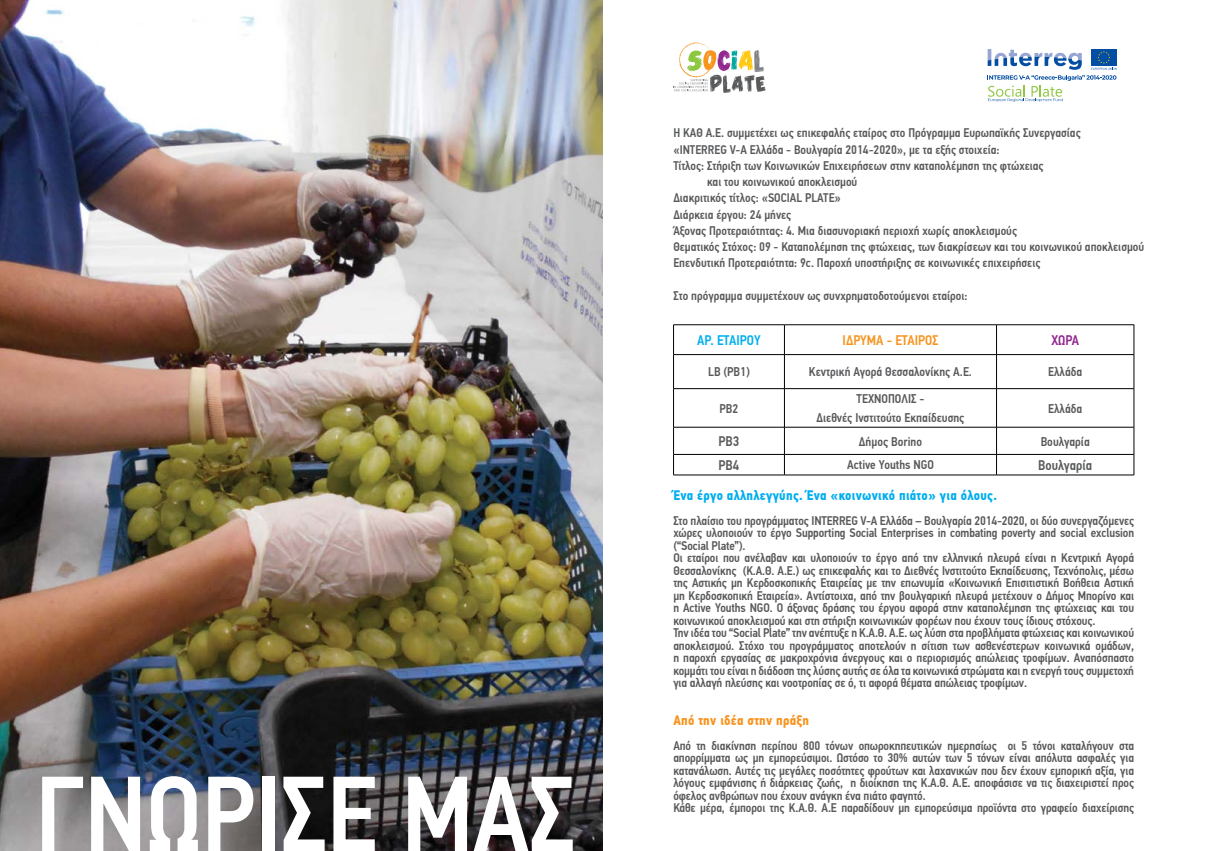
<style>
.page{position:relative;width:1205px;height:851px;background:#fff}
.page>*{position:absolute;margin:0;border:0;box-sizing:border-box;transform-origin:0 0}
.t1{font:500 106.62px "PF Din Text Cond Pro";color:#fff}
.t2{font:500 13.88px "PF Din Text Cond Pro";color:#58595b}
.t3{font:500 13.88px "PF Din Text Cond Pro";color:#f7941e}
.t4{font:500 13.88px "PF Din Text Cond Pro";color:#00aeef}
.t5{font:500 13.88px "PF Din Text Cond Pro";color:#92278f}
.t6{font:700 13.75px "PF Din Text Cond Pro";letter-spacing:.02em;color:#00aeef}
.t7{font:700 13.75px "PF Din Text Cond Pro";letter-spacing:.02em;color:#f7941e}
.t8{font:500 12.62px/19px "PF Din Text Cond Pro";color:#58595b;text-align:center}
.t9{font:500 12.5px/12.5px "PF Din Text Cond Pro";letter-spacing:-.01em;color:#58595b}
</style>
<div class="page">
<img style="left:0;top:0;width:602px;height:850px">
<svg style="left:673px;top:43px;width:92px;height:50px"></svg>
<hr style="left:673px;top:324px;width:111px;height:1px;background:#000">
<svg style="left:673px;top:325px;width:1px;height:29px"></svg>
<hr style="left:673px;top:474px;width:111px;height:1px;background:#000">
<hr style="left:784px;top:324px;width:212px;height:1px;background:#000">
<svg style="left:784px;top:325px;width:1px;height:29px"></svg>
<hr style="left:784px;top:355px;width:1px;height:33px;background:#000">
<hr style="left:784px;top:389px;width:1px;height:38px;background:#000">
<svg style="left:784px;top:428px;width:1px;height:46px"></svg>
<hr style="left:784px;top:474px;width:212px;height:1px;background:#000">
<hr style="left:996px;top:324px;width:138px;height:1px;background:#000">
<svg style="left:996px;top:325px;width:1px;height:29px"></svg>
<svg style="left:1133px;top:325px;width:1px;height:29px"></svg>
<hr style="left:996px;top:355px;width:1px;height:33px;background:#000">
<hr style="left:996px;top:389px;width:1px;height:38px;background:#000">
<svg style="left:996px;top:428px;width:1px;height:46px"></svg>
<hr style="left:996px;top:474px;width:138px;height:1px;background:#000">
<hr style="left:673px;top:354px;width:111px;height:1px;background:#000">
<hr style="left:673px;top:355px;width:1px;height:33px;background:#000">
<hr style="left:784px;top:354px;width:212px;height:1px;background:#000">
<hr style="left:996px;top:354px;width:138px;height:1px;background:#000">
<hr style="left:1133px;top:355px;width:1px;height:33px;background:#000">
<hr style="left:673px;top:388px;width:111px;height:1px;background:#000">
<hr style="left:673px;top:389px;width:1px;height:38px;background:#000">
<hr style="left:784px;top:388px;width:212px;height:1px;background:#000">
<hr style="left:996px;top:388px;width:138px;height:1px;background:#000">
<hr style="left:1133px;top:389px;width:1px;height:38px;background:#000">
<hr style="left:673px;top:427px;width:111px;height:1px;background:#000">
<svg style="left:673px;top:427px;width:1px;height:47px"></svg>
<hr style="left:784px;top:427px;width:212px;height:1px;background:#000">
<hr style="left:996px;top:427px;width:138px;height:1px;background:#000">
<svg style="left:1133px;top:427px;width:1px;height:47px"></svg>
<hr style="left:673px;top:454px;width:111px;height:1px;background:#000">
<hr style="left:784px;top:454px;width:212px;height:1px;background:#000">
<hr style="left:996px;top:454px;width:138px;height:1px;background:#000">
<svg style="left:987px;top:49px;width:129px;height:53px"></svg>
<h1 class="t1" style="left:35px;top:750px;width:541px">ΓΝΩΡΙΣΕ ΜΑΣ</h1>
<p class="t9" style="left:673px;top:127px;width:409px">Η ΚΑΘ Α.Ε. συμμετέχει ως επικεφαλής εταίρος στο Πρόγραμμα Ευρωπαϊκής Συνεργασίας</p>
<p class="t9" style="left:673px;top:143px;width:328px">«INTERREG V-A Ελλάδα - Βουλγαρία 2014-2020», με τα εξής στοιχεία:</p>
<p class="t9" style="left:673px;top:159px;width:372px">Τίτλος: Στήριξη των Κοινωνικών Επιχειρήσεων στην καταπολέμηση της φτώχειας</p>
<p class="t9" style="left:707px;top:176px;width:152px">και του κοινωνικού αποκλεισμού</p>
<p class="t9" style="left:673px;top:192px;width:169px">Διακριτικός τίτλος: «SOCIAL PLATE»</p>
<p class="t9" style="left:673px;top:208px;width:119px">Διάρκεια έργου: 24 μήνες</p>
<p class="t9" style="left:673px;top:224px;width:345px">Άξονας Προτεραιότητας: 4. Μια διασυνοριακή περιοχή χωρίς αποκλεισμούς</p>
<p class="t9" style="left:673px;top:241px;width:472px">Θεματικός Στόχος: 09 - Καταπολέμηση της φτώχειας, των διακρίσεων και του κοινωνικού αποκλεισμού</p>
<p class="t9" style="left:673px;top:257px;width:369px">Επενδυτική Προτεραιότητα: 9c. Παροχή υποστήριξης σε κοινωνικές επιχειρήσεις</p>
<p class="t9" style="left:673px;top:289px;width:296px">Στο πρόγραμμα συμμετέχουν ως συνχρηματοδοτούμενοι εταίροι:</p>
<p class="t4" style="left:697px;top:332px;width:65px">ΑΡ. ΕΤΑΙΡΟΥ</p>
<p class="t3" style="left:842px;top:332px;width:97px">ΙΔΡΥΜΑ - ΕΤΑΙΡΟΣ</p>
<p class="t5" style="left:1051px;top:332px;width:29px">ΧΩΡΑ</p>
<p class="t8" style="left:708px;top:362px;width:43px">LB (PB1)</p>
<p class="t8" style="left:809px;top:362px;width:165px">Κεντρική Αγορά Θεσσαλονίκης Α.Ε.</p>
<p class="t8" style="left:1048px;top:362px;width:35px">Ελλάδα</p>
<p class="t8" style="left:719px;top:399px;width:20px">PB2</p>
<p class="t8" style="left:816px;top:389px;width:149px">ΤΕΧΝΟΠΟΛΙΣ -<br>Διεθνές Ινστιτούτο Εκπαίδευσης</p>
<p class="t8" style="left:1048px;top:399px;width:35px">Ελλάδα</p>
<p class="t2" style="left:718px;top:433px;width:22px">PB3</p>
<p class="t8" style="left:859px;top:432px;width:65px">Δήμος Borino</p>
<p class="t8" style="left:1040px;top:432px;width:51px">Βουλγαρία</p>
<p class="t2" style="left:718px;top:456px;width:22px">PB4</p>
<p class="t8" style="left:847px;top:455px;width:88px">Active Youths NGO</p>
<p class="t2" style="left:1038px;top:456px;width:56px">Βουλγαρία</p>
<p class="t6" style="left:673px;top:486px;width:325px">Ένα έργο αλληλεγγύης. Ένα «κοινωνικό πιάτο» για όλους.</p>
<p class="t9" style="left:673px;top:514px;width:462px">Στο πλαίσιο του προγράμματος INTERREG V-A Ελλάδα – Βουλγαρία 2014-2020, οι δύο συνεργαζόμενες χώρες υλοποιούν το έργο Supporting Social Enterprises in combating poverty and social exclusion (“Social Plate”).<br>Οι εταίροι που ανέλαβαν και υλοποιούν το έργο από την ελληνική πλευρά είναι η Κεντρική Αγορά Θεσσαλονίκης (Κ.Α.Θ. Α.Ε.) ως επικεφαλής και το Διεθνές Ινστιτούτο Εκπαίδευσης, Τεχνόπολις, μέσω της Αστικής μη Κερδοσκοπικής Εταιρείας με την επωνυμία «Κοινωνική Επισιτιστική Βοήθεια Αστική μη Κερδοσκοπική Εταιρεία». Αντίστοιχα, από την βουλγαρική πλευρά μετέχουν ο Δήμος Μπορίνο και η Active Youths NGO. Ο άξονας δράσης του έργου αφορά στην καταπολέμηση της φτώχειας και του κοινωνικού αποκλεισμού και στη στήριξη κοινωνικών φορέων που έχουν τους ίδιους στόχους.<br>Την ιδέα του “Social Plate” την ανέπτυξε η Κ.Α.Θ. Α.Ε. ως λύση στα προβλήματα φτώχειας και κοινωνικού αποκλεισμού. Στόχο του προγράμματος αποτελούν η σίτιση των ασθενέστερων κοινωνικά ομάδων, η παροχή εργασίας σε μακροχρόνια άνεργους και ο περιορισμός απώλειας τροφίμων. Αναπόσπαστο κομμάτι του είναι η διάδοση της λύσης αυτής σε όλα τα κοινωνικά στρώματα και η ενεργή τους συμμετοχή για αλλαγή πλεύσης και νοοτροπίας σε ό, τι αφορά θέματα απώλειας τροφίμων.</p>
<p class="t7" style="left:673px;top:711px;width:137px">Από την ιδέα στην πράξη</p>
<p class="t9" style="left:673px;top:739px;width:462px">Από τη διακίνηση περίπου 800 τόνων οπωροκηπευτικών ημερησίως οι 5 τόνοι καταλήγουν στα απορρίμματα ως μη εμπορεύσιμοι. Ωστόσο το 30% αυτών των 5 τόνων είναι απόλυτα ασφαλές για κατανάλωση. Αυτές τις μεγάλες ποσότητες φρούτων και λαχανικών που δεν έχουν εμπορική αξία, για λόγους εμφάνισης ή διάρκειας ζωής, η διοίκηση της Κ.Α.Θ. Α.Ε. αποφάσισε να τις διαχειριστεί προς όφελος ανθρώπων που έχουν ανάγκη ένα πιάτο φαγητό.<br>Κάθε μέρα, έμποροι της Κ.Α.Θ. Α.Ε παραδίδουν μη εμπορεύσιμα προϊόντα στο γραφείο διαχείρισης</p>
</div>
